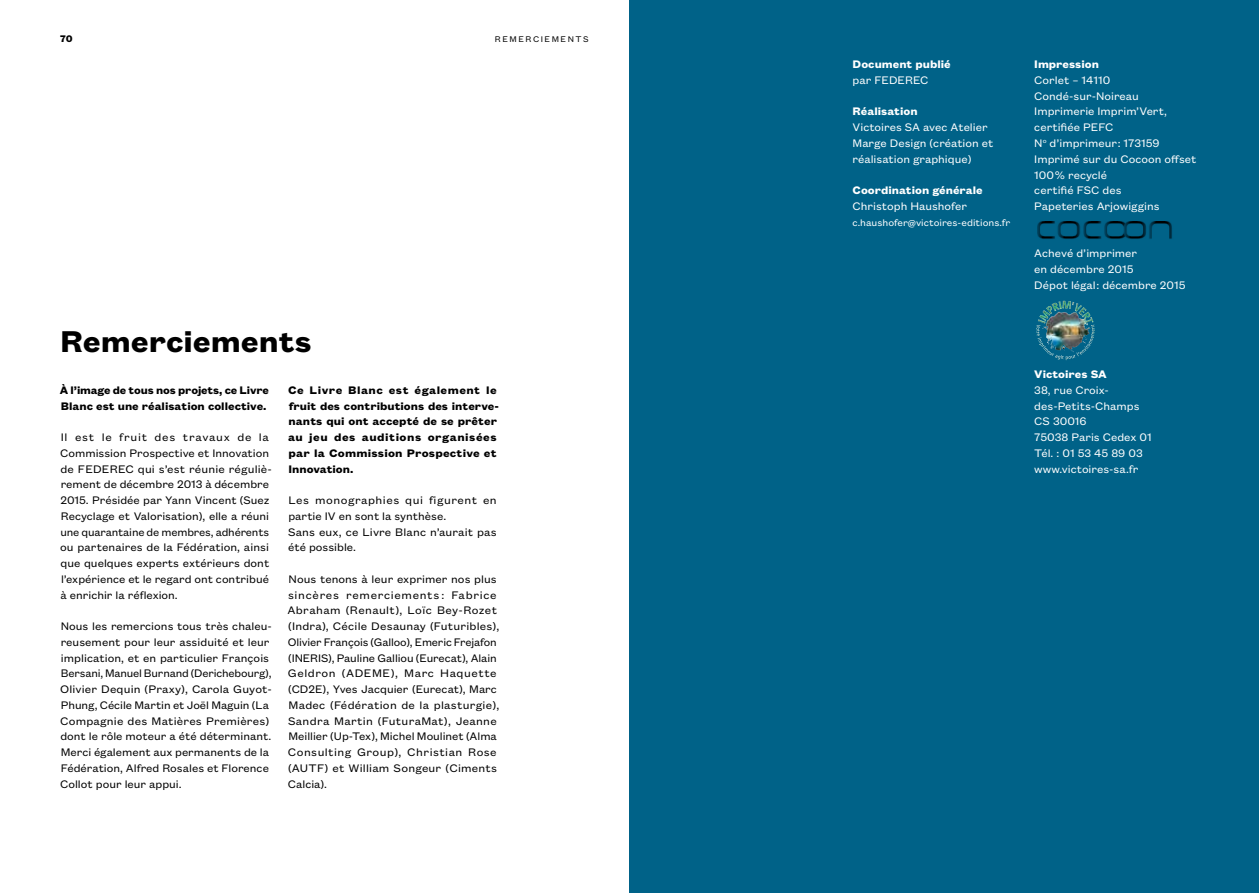
<style>
.page{position:relative;width:1259px;height:893px;background:#fff}
.page>*{position:absolute;margin:0;border:0;box-sizing:border-box;transform-origin:0 0}
.t1{font:700 33px "Founders Grotesk Text";color:#000}
.t2{font:12px/15.8px "Founders Grotesk Text";color:#000}
.t3{font:12px/15.8px "Founders Grotesk Text";color:#fff}
.t4{font:700 12px/15.8px "Founders Grotesk Text";letter-spacing:.005em;color:#000}
.t5{font:700 12px "Founders Grotesk Text";color:#fff}
.t6{font:10.5px "Founders Grotesk Text";color:#fff}
.t7{font:700 10.5px "Founders Grotesk Text";color:#000}
.t8{font:9px "Founders Grotesk Text";letter-spacing:.17em;color:#000}
</style>
<div class="page">
<div style="left:629px;top:0;width:630px;height:893px;background:#006288"></div>
<img style="left:1037px;top:221px;width:135px;height:18px">
<img style="left:1051px;top:301px;width:23px;height:10px">
<p class="t7" style="left:60px;top:31px;width:14px">70</p>
<p class="t8" style="left:495px;top:33px;width:38px">remerci</p>
<p class="t8" style="left:544px;top:33px;width:44px">em ents</p>
<h1 class="t1" style="left:60px;top:318px;width:253px">Remerciements</h1>
<p class="t4" style="left:60px;top:381px;width:210px">À l’image de tous nos projets, ce Livre<br>Blanc est une réalisation collective.</p>
<p class="t2" style="left:60px;top:428px;width:213px">Il est le fruit des travaux de la Commission Prospective et Innovation de FEDEREC qui s’est réunie réguliè&shy;rement de décembre 2013 à décembre 2015. Présidée par Yann Vincent (Suez Recyclage et Valorisation), elle a réuni une quarantaine de membres, adhérents ou partenaires de la Fédération, ainsi que quelques experts extérieurs dont l’expérience et le regard ont contribué à enrichir la réflexion.</p>
<p class="t2" style="left:60px;top:617px;width:213px">Nous les remercions tous très chaleu&shy;reusement pour leur assiduité et leur implication, et en particulier François Bersani, Manuel Burnand (Derichebourg), Olivier Dequin (Praxy), Carola Guyot-Phung, Cécile Martin et Joël Maguin (La Compagnie des Matières Premières) dont le rôle moteur a été déterminant.<br>Merci également aux permanents de la Fédération, Alfred Rosales et Florence Collot pour leur appui.</p>
<p class="t4" style="left:288px;top:381px;width:213px">Ce Livre Blanc est également le fruit des contributions des interve&shy;nants qui ont accepté de se prêter au jeu des auditions organisées par la Commission Prospective et<br>Innovation.</p>
<p class="t2" style="left:288px;top:491px;width:210px">Les monographies qui figurent en partie IV en sont la synthèse.<br>Sans eux, ce Livre Blanc n’aurait pas été possible.</p>
<p class="t2" style="left:287px;top:570px;width:213px">Nous tenons à leur exprimer nos plus sincères remerciements : Fabrice Abraham (Renault), Loïc Bey-Rozet (Indra), Cécile Desaunay (Futuribles), Olivier François (Galloo), Emeric Frejafon (INERIS), Pauline Galliou (Eurecat), Alain Geldron (ADEME), Marc Haquette (CD2E), Yves Jacquier (Eurecat), Marc Madec (Fédération de la plasturgie), Sandra Martin (FuturaMat), Jeanne Meillier (Up-Tex), Michel Moulinet (Alma Consulting Group), Christian Rose (AUTF</p>
<p class="t2" style="left:288px;top:759px;width:211px;text-indent:37px">) et William Songeur (Ciments<br>Calcia).</p>
<p class="t5" style="left:852px;top:56px;width:100px">Document publié</p>
<p class="t3" style="left:852px;top:71px;width:77px">par FEDEREC</p>
<p class="t5" style="left:852px;top:103px;width:67px">Réalisation</p>
<p class="t3" style="left:852px;top:119px;width:142px">Victoires SA avec Atelier<br>Marge Design (création et réalisation graphique)</p>
<p class="t5" style="left:852px;top:182px;width:132px">Coordination générale</p>
<p class="t3" style="left:852px;top:197px;width:116px">Christoph Haushofer</p>
<p class="t6" style="left:852px;top:215px;width:159px">c.haushofer@victoires-editions.fr</p>
<p class="t5" style="left:1034px;top:56px;width:66px">Impression</p>
<p class="t3" style="left:1034px;top:71px;width:164px">Corlet – 14110<br>Condé-sur-Noireau<br>Imprimerie Imprim’Vert, certifiée PEFC<br>N<sup>o</sup> d’imprimeur : 173159<br>Imprimé sur du Cocoon offset<br>100 % recyclé<br>certifié FSC des<br>Papeteries Arjowiggins</p>
<p class="t3" style="left:1034px;top:245px;width:153px">Achevé d’imprimer<br>en décembre 2015<br>Dépot légal : décembre 2015</p>
<p class="t5" style="left:1034px;top:366px;width:74px">Victoires SA</p>
<p class="t3" style="left:1034px;top:381px;width:119px">38, rue Croix&shy;des-Petits-Champs<br>CS 30016<br>75038 Paris Cedex 01<br>Tél. : 01 53 45 89 03 www.victoires-sa.fr</p>
</div>
